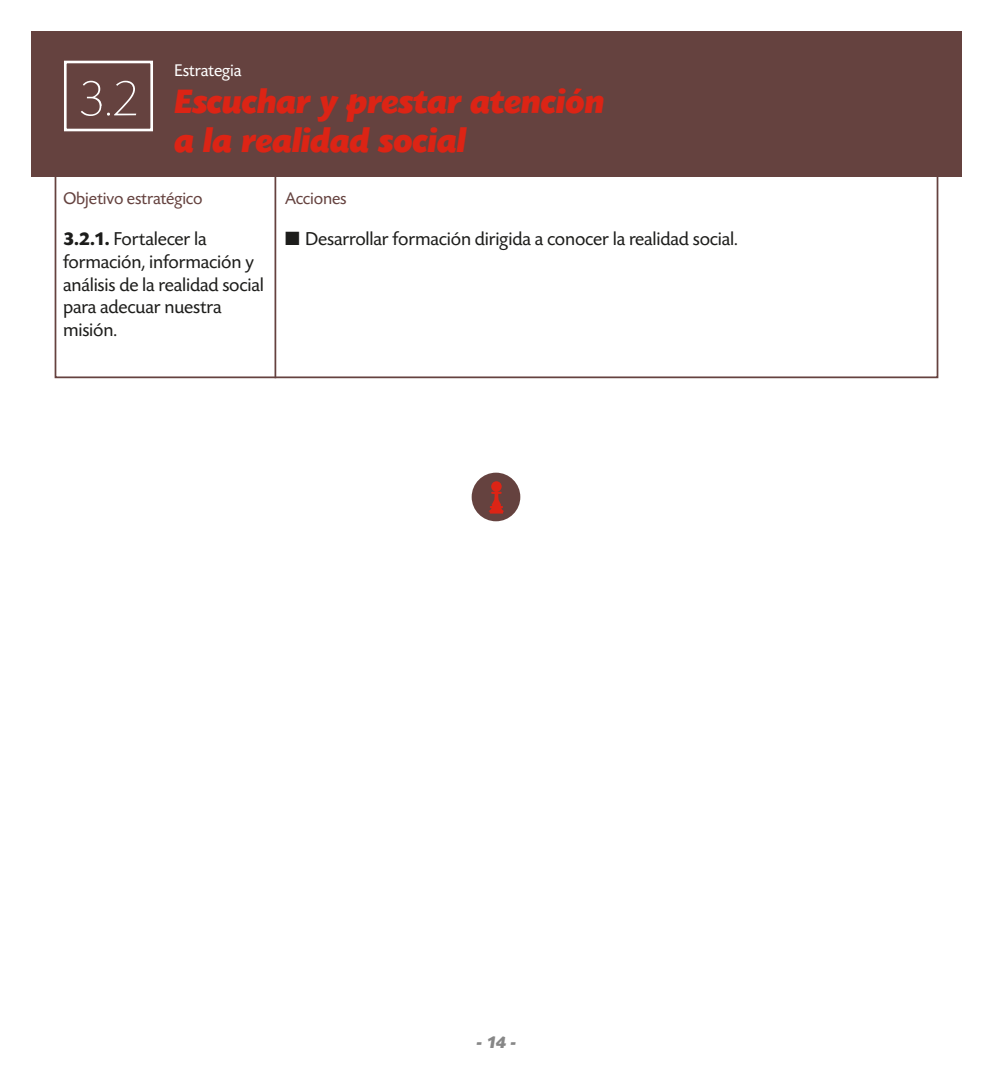
<style>
.page{position:relative;width:993px;height:1092px;background:#fff}
.page>*{position:absolute;margin:0;border:0;box-sizing:border-box;transform-origin:0 0}
.t1{font:100 52.5px "Today Sans Now Pro";color:#fff}
.t2{font:italic 800 35px/38.5px "Today Sans Now Pro";letter-spacing:-.01em;color:#dc2415}
.t3{font:19.25px/22.8px "Today Sans Now Pro";letter-spacing:-.01em;color:#1d1d1b}
.t4{font:17.5px "Today Sans Now Pro";letter-spacing:-.01em;color:#65423f}
.t5{font:17.5px "Today Sans Now Pro";letter-spacing:-.01em;color:#fff}
.t6{font:italic 800 17.5px "Today Sans Now Pro";color:#878787}
.s1{font-weight:700}
</style>
<div class="page">
<div style="left:32px;top:32px;width:929px;height:145px;background:#65423f"></div>
<div style="left:55px;top:169px;width:883px;height:209px;border:2px solid #65423f"></div>
<hr style="left:274px;top:169px;width:2px;height:209px;background:#65423f">
<div style="left:471px;top:472px;width:49px;height:49px;background:#65423f;border-radius:50%"></div>
<svg style="left:488px;top:481px;width:16px;height:32px"></svg>
<div style="left:64px;top:61px;width:89px;height:70px;border:3px solid #fff"></div>
<h1 class="t1" style="left:78px;top:67px;width:62px">3.2</h1>
<p class="t5" style="left:174px;top:60px;width:69px">Estrategia</p>
<h2 class="t2" style="left:174px;top:83px;width:432px">Escuchar y prestar atención a la realidad social</h2>
<p class="t4" style="left:63px;top:188px;width:141px">Objetivo estratégico</p>
<p class="t3" style="left:63px;top:227px;width:202px"><span class="s1">3.2.1.</span> Fortalecer la formación, información y análisis de la realidad social para adecuar nuestra misión.</p>
<p class="t3" style="left:285px;top:227px;width:454px">■ Desarrollar formación dirigida a conocer la realidad social.</p>
<p class="t4" style="left:285px;top:188px;width:63px">Acciones</p>
<p class="t6" style="left:476px;top:1032px;width:41px">- 14 -</p>
</div>
